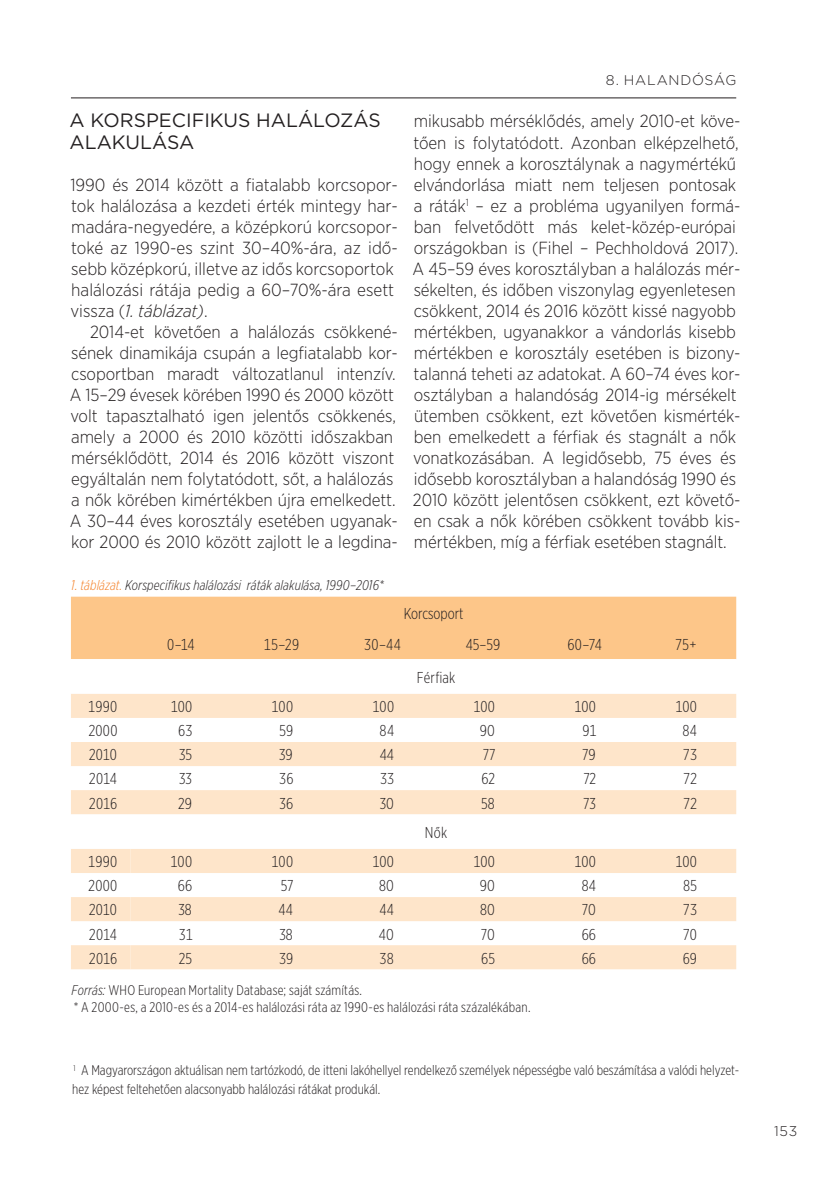
<style>
.page{position:relative;width:837px;height:1184px;background:#fff}
.page>*{position:absolute;margin:0;border:0;box-sizing:border-box;transform-origin:0 0}
.t1{font:19.25px "Gotham";color:#231f20}
.t2{font:300 17.5px/21px "Gotham Narrow";letter-spacing:-.005em;color:#231f20}
.t3{font:300 15.75px "Gotham X Narrow";letter-spacing:.005em;color:#231f20}
.t4{font:300 14px/18.2px "Gotham X Narrow";color:#231f20}
.t5{font:italic 300 14px "Gotham X Narrow";letter-spacing:.005em;color:#231f20}
.t6{font:300 14px "Gotham";letter-spacing:.05em;color:#231f20}
.s1{font-style:italic}
.s2{color:#f47d21}
</style>
<div class="page">
<hr style="left:71px;top:98px;width:665px;height:1px;background:#231f20">
<div style="left:71px;top:596px;width:665px;height:63px;background:#fdc689"></div>
<svg style="left:71px;top:694px;width:665px;height:275px"></svg>
<svg style="left:130px;top:849px;width:606px;height:120px;fill:#fee5ca"></svg>
<p class="t1" style="left:70px;top:108px;width:78px">AKORSPE</p>
<p class="t1" style="left:172px;top:108px;width:114px">CIFIKUS HALÁLOZÁS</p>
<p class="t1" style="left:70px;top:129px;width:15px">ALAK</p>
<p class="t1" style="left:125px;top:129px;width:29px">ULÁSA</p>
<p class="t2" style="left:70px;top:173px;width:329px">1990 és 2014 között a fiatalabb korcsopor&shy;tok halálozása a kezdeti érték mintegy har&shy;madára-negyedére, a középkorú korcsopor&shy;toké az 1990-es szint 30–40%-ára, az idő&shy;sebb középkorú, illetve az idős korcsoportok halálozási rátája pedig a 60–70%-ára esett vissza (<span class="s1">1. táblázat)</span>.</p>
<p class="t2" style="left:70px;top:320px;width:329px;text-indent:20px">2014-et követően a halálozás csökkené&shy;sének dinamikája csupán a legfiatalabb kor&shy;csoportban maradt változatlanul intenzív.<br>A 15–29 évesek körében 1990 és 2000 között volt tapasztalható igen jelentős csökkenés, amely a 2000 és 2010 közötti időszakban mérséklődött, 2014 és 2016 között viszont egyáltalán nem folytatódott, sőt, a halálozás a nők körében kimértékben újra emelkedett.<br>A 30–44 éves korosztály esetében ugyanak&shy;kor 2000 és 2010 között zajlott le a legdina-</p>
<p class="t6" style="left:605px;top:72px;width:132px">8. HALANDÓSÁG</p>
<p class="t2" style="left:412px;top:110px;width:329px">mikusabb mérséklődés, amely 2010-et köve&shy;tően is folytatódott. Azonban elképzelhető, hogy ennek a korosztálynak a nagymértékű elvándorlása miatt nem teljesen pontosak a ráták<sup>1</sup> – ez a probléma ugyanilyen formá&shy;ban felvetődött más kelet-közép-európai országokban is (Fihel – Pechholdová 2017).<br>A 45–59 éves korosztályban a halálozás mér&shy;sékelten, és időben viszonylag egyenletesen csökkent, 2014 és 2016 között kissé nagyobb mértékben, ugyanakkor a vándorlás kisebb mértékben e korosztály esetében is bizony&shy;talanná teheti az adatokat. A 60–74 éves kor&shy;osztályban a halandóság 2014-ig mérsékelt ütemben csökkent, ezt követően kismérték&shy;ben emelkedett a férfiak és stagnált a nők vonatkozásában. A legidősebb, 75 éves és idősebb korosztályban a halandóság 1990 és 2010 között jelentősen csökkent, ezt követő&shy;en csak a nők körében csökkent tovább kis&shy;mértékben, míg a férfiak esetében stagnált.</p>
<p class="t5" style="left:71px;top:576px;width:314px"><span class="s2">1. táblázat.</span> Korspecifikus halálozási ráták alakulása, 1990–2016*</p>
<p class="t3" style="left:404px;top:604px;width:61px">Korcsoport</p>
<p class="t3" style="left:167px;top:635px;width:29px">0–14</p>
<p class="t3" style="left:264px;top:635px;width:37px">15–29</p>
<p class="t3" style="left:364px;top:635px;width:38px">30–44</p>
<p class="t3" style="left:465px;top:635px;width:36px">45–59</p>
<p class="t3" style="left:567px;top:635px;width:36px">60–74</p>
<p class="t3" style="left:675px;top:635px;width:23px">75+</p>
<p class="t3" style="left:417px;top:668px;width:40px">Férfiak</p>
<p class="t3" style="left:88px;top:697px;width:31px">1990</p>
<p class="t3" style="left:171px;top:697px;width:23px">100</p>
<p class="t3" style="left:271px;top:697px;width:23px">100</p>
<p class="t3" style="left:372px;top:697px;width:23px">100</p>
<p class="t3" style="left:473px;top:697px;width:23px">100</p>
<p class="t3" style="left:574px;top:697px;width:23px">100</p>
<p class="t3" style="left:675px;top:697px;width:23px">100</p>
<p class="t3" style="left:88px;top:721px;width:31px">2000</p>
<p class="t3" style="left:178px;top:721px;width:16px">63</p>
<p class="t3" style="left:279px;top:721px;width:16px">59</p>
<p class="t3" style="left:379px;top:721px;width:16px">84</p>
<p class="t3" style="left:480px;top:721px;width:16px">90</p>
<p class="t3" style="left:582px;top:721px;width:16px">91</p>
<p class="t3" style="left:682px;top:721px;width:16px">84</p>
<p class="t3" style="left:89px;top:745px;width:30px">2010</p>
<p class="t3" style="left:179px;top:745px;width:15px">35</p>
<p class="t3" style="left:279px;top:745px;width:15px">39</p>
<p class="t3" style="left:379px;top:745px;width:16px">44</p>
<p class="t3" style="left:482px;top:745px;width:14px">77</p>
<p class="t3" style="left:582px;top:745px;width:15px">79</p>
<p class="t3" style="left:682px;top:745px;width:16px">73</p>
<p class="t3" style="left:89px;top:769px;width:29px">2014</p>
<p class="t3" style="left:179px;top:769px;width:14px">33</p>
<p class="t3" style="left:279px;top:769px;width:16px">36</p>
<p class="t3" style="left:380px;top:769px;width:16px">33</p>
<p class="t3" style="left:481px;top:769px;width:15px">62</p>
<p class="t3" style="left:583px;top:769px;width:14px">72</p>
<p class="t3" style="left:683px;top:769px;width:16px">72</p>
<p class="t3" style="left:89px;top:793px;width:30px">2016</p>
<p class="t3" style="left:178px;top:793px;width:15px">29</p>
<p class="t3" style="left:279px;top:793px;width:15px">36</p>
<p class="t3" style="left:379px;top:793px;width:16px">30</p>
<p class="t3" style="left:481px;top:793px;width:15px">58</p>
<p class="t3" style="left:583px;top:793px;width:14px">73</p>
<p class="t3" style="left:683px;top:793px;width:16px">72</p>
<p class="t3" style="left:425px;top:823px;width:24px">Nők</p>
<p class="t3" style="left:88px;top:852px;width:31px">1990</p>
<p class="t3" style="left:171px;top:852px;width:23px">100</p>
<p class="t3" style="left:271px;top:852px;width:23px">100</p>
<p class="t3" style="left:372px;top:852px;width:23px">100</p>
<p class="t3" style="left:473px;top:852px;width:23px">100</p>
<p class="t3" style="left:574px;top:852px;width:23px">100</p>
<p class="t3" style="left:675px;top:852px;width:23px">100</p>
<p class="t3" style="left:88px;top:876px;width:31px">2000</p>
<p class="t3" style="left:178px;top:876px;width:16px">66</p>
<p class="t3" style="left:281px;top:876px;width:14px">57</p>
<p class="t3" style="left:379px;top:876px;width:16px">80</p>
<p class="t3" style="left:480px;top:876px;width:16px">90</p>
<p class="t3" style="left:581px;top:876px;width:16px">84</p>
<p class="t3" style="left:682px;top:876px;width:16px">85</p>
<p class="t3" style="left:89px;top:900px;width:30px">2010</p>
<p class="t3" style="left:178px;top:900px;width:15px">38</p>
<p class="t3" style="left:278px;top:900px;width:16px">44</p>
<p class="t3" style="left:379px;top:900px;width:16px">44</p>
<p class="t3" style="left:480px;top:900px;width:16px">80</p>
<p class="t3" style="left:581px;top:900px;width:15px">70</p>
<p class="t3" style="left:682px;top:900px;width:16px">73</p>
<p class="t3" style="left:89px;top:924px;width:29px">2014</p>
<p class="t3" style="left:179px;top:924px;width:15px">31</p>
<p class="t3" style="left:279px;top:924px;width:15px">38</p>
<p class="t3" style="left:379px;top:924px;width:16px">40</p>
<p class="t3" style="left:481px;top:924px;width:15px">70</p>
<p class="t3" style="left:581px;top:924px;width:16px">66</p>
<p class="t3" style="left:682px;top:924px;width:16px">70</p>
<p class="t3" style="left:89px;top:948px;width:30px">2016</p>
<p class="t3" style="left:179px;top:948px;width:15px">25</p>
<p class="t3" style="left:279px;top:948px;width:15px">39</p>
<p class="t3" style="left:379px;top:948px;width:16px">38</p>
<p class="t3" style="left:481px;top:948px;width:15px">65</p>
<p class="t3" style="left:581px;top:948px;width:16px">66</p>
<p class="t3" style="left:682px;top:948px;width:16px">69</p>
<p class="t4" style="left:72px;top:981px;width:460px;line-height:16.8px"><span class="s1">Forrás:</span> WHO European Mortality Database; saját számítás.<br>* A 2000-es, a 2010-es és a 2014-es halálozási ráta az 1990-es halálozási ráta százalékában.</p>
<p class="t4" style="left:72px;top:1061px;width:668px"><sup>1</sup> A Magyarországon aktuálisan nem tartózkodó, de itteni lakóhellyel rendelkező személyek népességbe való beszámítása a valódi helyzet&shy;hez képest feltehetően alacsonyabb halálozási rátákat produkál.</p>
<p class="t6" style="left:773px;top:1122px;width:25px">153</p>
</div>
